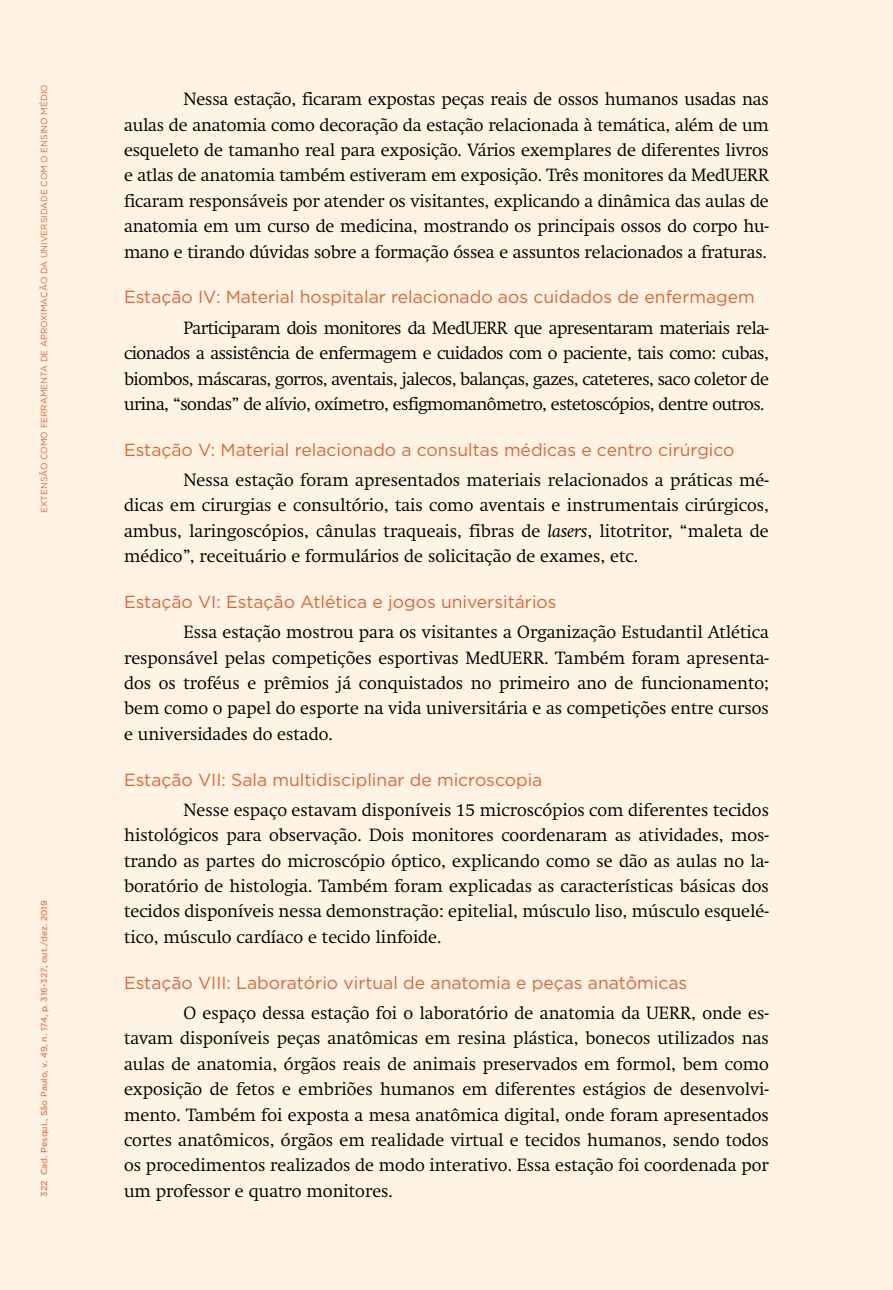
<style>
.page{position:relative;width:893px;height:1290px;background:#fff3e3}
.page>*{position:absolute;margin:0;border:0;box-sizing:border-box;transform-origin:0 0}
.t1{font:300 17.5px/25.4px "Swift";color:#000;text-align:justify}
.t2{font:17.5px "Gotham HTF";color:#e16a39}
.t3{font:8.75px "Gotham HTF";color:#e16a39}
.t4{font:500 8.75px "Gotham HTF";color:#e78861}
.s1{font-weight:400;font-style:italic}
</style>
<div class="page">
<p class="t3" style="left:39px;top:513px;width:430px;rotate:-90deg">EXTENSÃO COMO FERRAMENTA DE APROXIMAÇÃO DA UNIVERSIDADE COM O ENSINO MÉDIO</p>
<p class="t4" style="left:39px;top:1196px;width:298px;rotate:-90deg">322 Cad. Pesqui., São Paulo, v. 49, n. 174, p. 316-327, out./dez. 2019</p>
<p class="t1" style="left:124px;top:87px;width:646px;text-indent:60px">Nessa estação, ficaram expostas peças reais de ossos humanos usadas nas aulas de anatomia como decoração da estação relacionada à temática, além de um esqueleto de tamanho real para exposição. Vários exemplares de diferentes livros e atlas de anatomia também estiveram em exposição. Três monitores da MedUERR ficaram responsáveis por atender os visitantes, explicando a dinâmica das aulas de anatomia em um curso de medicina, mostrando os principais ossos do corpo hu&shy;mano e tirando dúvidas sobre a formação óssea e assuntos relacionados a fraturas.</p>
<p class="t2" style="left:124px;top:287px;width:632px">Estação IV: Material hospitalar relacionado aos cuidados de enfermagem</p>
<p class="t1" style="left:124px;top:315px;width:646px;text-indent:60px">Participaram dois monitores da MedUERR que apresentaram materiais rela&shy;cionados a assistência de enfermagem e cuidados com o paciente, tais como: cubas, biombos, máscaras, gorros, aventais, jalecos, balanças, gazes, cateteres, saco coletor de urina, “sondas” de alívio, oxímetro, esfigmomanômetro, estetoscópios, dentre outros.</p>
<p class="t2" style="left:124px;top:440px;width:612px">Estação V: Material relacionado a consultas médicas e centro cirúrgico</p>
<p class="t1" style="left:124px;top:467px;width:646px;text-indent:60px">Nessa estação foram apresentados materiais relacionados a práticas mé&shy;dicas em cirurgias e consultório, tais como aventais e instrumentais cirúrgicos, ambus, laringoscópios, cânulas traqueais, fibras de <span class="s1">lasers</span>, litotritor, “maleta de médico”, receituário e formulários de solicitação de exames, etc.</p>
<p class="t2" style="left:124px;top:592px;width:434px">Estação VI: Estação Atlética e jogos universitários</p>
<p class="t1" style="left:124px;top:620px;width:646px;text-indent:60px">Essa estação mostrou para os visitantes a Organização Estudantil Atlética responsável pelas competições esportivas MedUERR. Também foram apresenta&shy;dos os troféus e prêmios já conquistados no primeiro ano de funcionamento; bem como o papel do esporte na vida universitária e as competições entre cursos e universidades do estado.</p>
<p class="t2" style="left:124px;top:770px;width:420px">Estação VII: Sala multidisciplinar de microscopia</p>
<p class="t1" style="left:124px;top:797px;width:646px;text-indent:60px">Nesse espaço estavam disponíveis 15 microscópios com diferentes tecidos histológicos para observação. Dois monitores coordenaram as atividades, mos&shy;trando as partes do microscópio óptico, explicando como se dão as aulas no la&shy;boratório de histologia. Também foram explicadas as características básicas dos tecidos disponíveis nessa demonstração: epitelial, músculo liso, músculo esquelé&shy;tico, músculo cardíaco e tecido linfoide.</p>
<p class="t2" style="left:124px;top:973px;width:565px">Estação VIII: Laboratório virtual de anatomia e peças anatômicas</p>
<p class="t1" style="left:124px;top:1000px;width:646px;text-indent:60px">O espaço dessa estação foi o laboratório de anatomia da UERR, onde es&shy;tavam disponíveis peças anatômicas em resina plástica, bonecos utilizados nas aulas de anatomia, órgãos reais de animais preservados em formol, bem como exposição de fetos e embriões humanos em diferentes estágios de desenvolvi&shy;mento. Também foi exposta a mesa anatômica digital, onde foram apresentados cortes anatômicos, órgãos em realidade virtual e tecidos humanos, sendo todos os procedimentos realizados de modo interativo. Essa estação foi coordenada por um professor e quatro monitores.</p>
</div>
